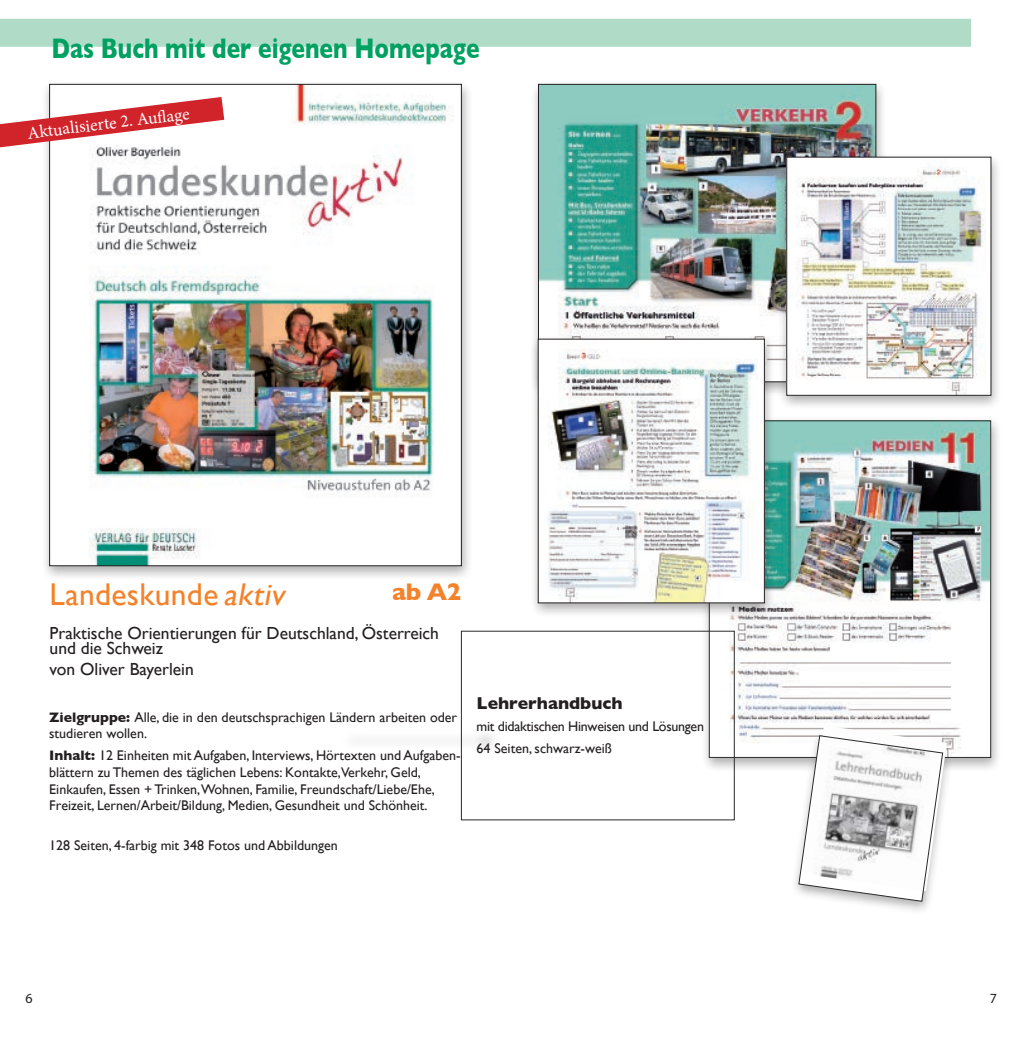
<style>
.page{position:relative;width:1022px;height:1042px;background:#fff}
.page>*{position:absolute;margin:0;border:0;box-sizing:border-box;transform-origin:0 0}
.t1{font:31.5px "Gill Sans";letter-spacing:.01em;color:#f4822b}
.t2{font:700 28.88px "Gill Sans";color:#00a161;scale:.79 1}
.t3{font:700 24.5px "Gill Sans";color:#f4822b}
.t4{font:17.5px/15.8px "Gill Sans";color:#231f20}
.t5{font:17.5px "Minion Pro";color:#fff}
.t6{font:700 17.5px "Gill Sans";color:#231f20}
.t7{font:14px/16.8px "Gill Sans";color:#231f20}
.t8{font:14px/21.7px "Gill Sans";letter-spacing:-.02em;color:#231f20}
.t9{font:14px "Myriad Pro";color:#231f20}
.s1{font-style:italic}
.s2{font-weight:700}
</style>
<div class="page">
<div style="left:41px;top:79px;width:431px;height:501px;background:#231f20;opacity:.36"></div>
<img style="left:51px;top:86px;width:409px;height:478px">
<div style="left:0;top:19px;width:971px;height:28px;background:#b0dbc6"></div>
<div style="left:339px;top:727px;width:161px;height:26px;background:#fbfbfb"></div>
<svg style="left:0;top:97px;width:224px;height:50px"></svg>
<div style="left:529px;top:79px;width:358px;height:318px;background:#231f20;opacity:.36"></div>
<img style="left:540px;top:86px;width:334px;height:294px">
<div style="left:778px;top:152px;width:223px;height:258px;background:#231f20;opacity:.36"></div>
<img style="left:788px;top:159px;width:198px;height:234px">
<div style="left:700px;top:416px;width:301px;height:356px;background:#231f20;opacity:.36"></div>
<img style="left:711px;top:422px;width:278px;height:334px">
<div style="left:461px;top:631px;width:274px;height:189px;border:1px solid #2b2a2b"></div>
<div style="left:791px;top:731px;width:161px;height:184px;background:#231f20;opacity:.36"></div>
<img style="left:803px;top:725px;width:144px;height:166px">
<svg style="left:798px;top:735px;width:145px;height:166px"></svg>
<div style="left:529px;top:334px;width:246px;height:284px;background:#231f20;opacity:.36"></div>
<div style="left:538px;top:339px;width:226px;height:264px;background:#fff"></div>
<img style="left:548px;top:349px;width:209px;height:252px">
<div style="left:538px;top:339px;width:227px;height:264px;border:1px solid #231f20"></div>
<h2 class="t2" style="left:51px;top:26px;width:544px">Das Buch mit der eigenen Homepage</h2>
<p class="t5" style="left:26px;top:122px;width:165px;rotate:-7deg">Aktualisierte 2. Aufl age</p>
<h1 class="t1" style="left:50px;top:576px;width:243px">Landeskunde <span class="s1">aktiv</span></h1>
<h3 class="t3" style="left:392px;top:573px;width:71px">ab A2</h3>
<p class="t4" style="left:50px;top:625px;width:391px">Praktische Orientierungen für Deutschland, Österreich und die Schweiz</p>
<p class="t4" style="left:50px;top:661px;width:146px">von Oliver Bayerlein</p>
<p class="t7" style="left:49px;top:709px;width:409px;line-height:16.3px"><span class="s2">Zielgruppe:</span> Alle, die in den deutschsprachigen Ländern arbeiten oder studieren wollen.</p>
<p class="t7" style="left:49px;top:746px;width:413px"><span class="s2">Inhalt:</span> 12 Einheiten mit Aufgaben, Interviews, Hörtexten und Aufgaben&shy;blättern zu Themen des täglichen Lebens: Kontakte, Verkehr, Geld, Einkaufen, Essen + Trinken, Wohnen, Familie, Freundschaft/Liebe/Ehe, Freizeit, Lernen/Arbeit/Bildung, Medien, Gesundheit und Schönheit.</p>
<p class="t7" style="left:49px;top:836px;width:290px">128 Seiten, 4-farbig mit 348 Fotos und Abbildungen</p>
<p class="t6" style="left:477px;top:689px;width:148px">Lehrerhandbuch</p>
<p class="t8" style="left:477px;top:715px;width:229px">mit didaktischen Hinweisen und Lösungen<br>64 Seiten, schwarz-weiß</p>
<p class="t9" style="left:26px;top:990px;width:9px">6</p>
<p class="t9" style="left:990px;top:990px;width:9px">7</p>
</div>
